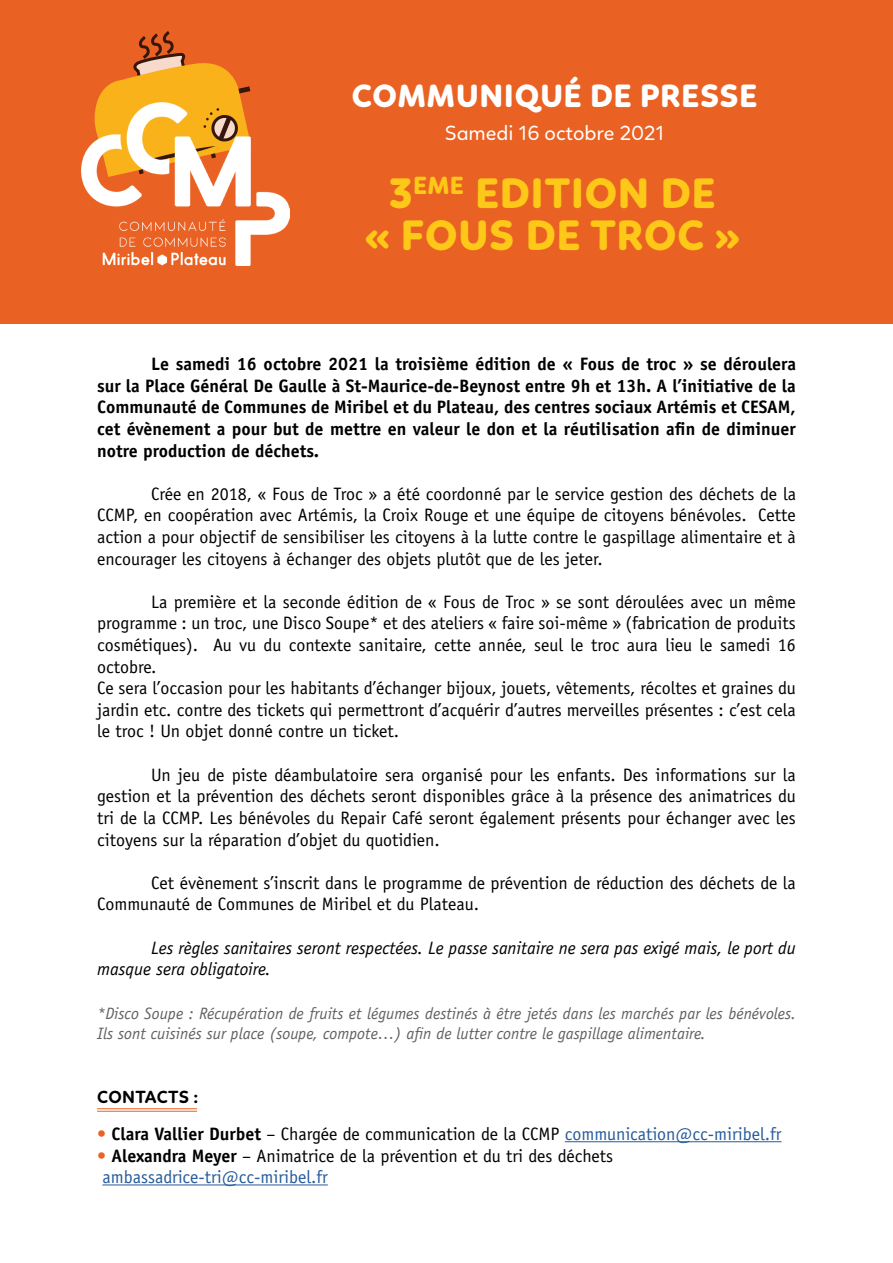
<style>
.page{position:relative;width:893px;height:1263px;background:#fff}
.page>*{position:absolute;margin:0;border:0;box-sizing:border-box;transform-origin:0 0}
.t1{font:800 43.5px "Linotte";letter-spacing:.015em;color:#fec818}
.t2{font:800 33px "Linotte";letter-spacing:.015em;color:#fff}
.t3{font:21px "Linotte";color:#fff}
.t4{font:18px/21.6px "Officina Sans Std";color:#000;text-align:justify}
.t5{font:700 18px/21.6px "Officina Sans Std";color:#000;text-align:justify}
.t6{font:italic 18px/21.6px "Officina Sans Std";color:#000}
.t7{font:18px "Officina Sans Std";color:#275b9b}
.t8{font:700 18px "Linotte";letter-spacing:.015em;color:#000}
.t9{font:italic 16.5px/19.8px "Officina Sans Std";color:#616161}
.s1{color:#ea6223}
.s2{font-weight:700}
.s3{color:#275b9b}
</style>
<div class="page">
<div style="left:0;top:0;width:893px;height:323px;background:#ea6223"></div>
<hr style="left:565px;top:1141px;width:217px;height:1px;background:#275b9b">
<hr style="left:102px;top:1184px;width:226px;height:1px;background:#275b9b">
<hr style="left:97px;top:1108px;width:100px;height:1px;background:#ea6223">
<hr style="left:97px;top:1111px;width:100px;height:1px;background:#ea6223">
<svg style="left:97px;top:31px;width:154px;height:71px"></svg>
<img style="left:81px;top:102px;width:208px;height:164px">
<p class="t2" style="left:352px;top:76px;width:407px">COMMUNIQUÉ DE PRESSE</p>
<p class="t3" style="left:445px;top:121px;width:221px">Samedi 16 octobre 2021</p>
<p class="t1" style="left:389px;top:168px;width:328px">3<sup>EME</sup> EDITION DE</p>
<p class="t1" style="left:364px;top:210px;width:377px">« FOUS DE TROC »</p>
<p class="t5" style="left:97px;top:353px;width:700px;text-indent:54px">Le samedi 16 octobre 2021 la troisième édition de « Fous de troc » se déroulera sur la Place Général De Gaulle à St-Maurice-de-Beynost entre 9h et 13h. A l’initiative de la Communauté de Communes de Miribel et du Plateau, des centres sociaux Artémis et CESAM, cet évènement a pour but de mettre en valeur le don et la réutilisation afin de diminuer notre production de déchets.</p>
<p class="t4" style="left:97px;top:483px;width:700px;text-indent:54px">Crée en 2018, « Fous de Troc » a été coordonné par le service gestion des déchets de la CCMP, en coopération avec Artémis, la Croix Rouge et une équipe de citoyens bénévoles. Cette action a pour objectif de sensibiliser les citoyens à la lutte contre le gaspillage alimentaire et à encourager les citoyens à échanger des objets plutôt que de les jeter.</p>
<p class="t4" style="left:97px;top:591px;width:700px;text-indent:54px">La première et la seconde édition de « Fous de Troc » se sont déroulées avec un même programme : un troc, une Disco Soupe* et des ateliers « faire soi-même » (fabrication de produits cosmétiques). Au vu du contexte sanitaire, cette année, seul le troc aura lieu le samedi 16 octobre.</p>
<p class="t4" style="left:97px;top:677px;width:700px">Ce sera l’occasion pour les habitants d’échanger bijoux, jouets, vêtements, récoltes et graines du jardin etc. contre des tickets qui permettront d’acquérir d’autres merveilles présentes : c’est cela le troc ! Un objet donné contre un ticket.</p>
<p class="t4" style="left:97px;top:764px;width:700px;text-indent:54px">Un jeu de piste déambulatoire sera organisé pour les enfants. Des informations sur la gestion et la prévention des déchets seront disponibles grâce à la présence des animatrices du tri de la CCMP. Les bénévoles du Repair Café seront également présents pour échanger avec les citoyens sur la réparation d’objet du quotidien.</p>
<p class="t4" style="left:97px;top:872px;width:700px;text-indent:54px">Cet évènement s’inscrit dans le programme de prévention de réduction des déchets de la<br>Communauté de Communes de Miribel et du Plateau.</p>
<p class="t6" style="left:97px;top:937px;width:700px;text-indent:54px">Les règles sanitaires seront respectées. Le passe sanitaire ne sera pas exigé mais, le port du masque sera obligatoire.</p>
<p class="t9" style="left:97px;top:1004px;width:700px">*Disco Soupe : Récupération de fruits et légumes destinés à être jetés dans les marchés par les bénévoles.<br>Ils sont cuisinés sur place (soupe, compote…) afin de lutter contre le gaspillage alimentaire.</p>
<p class="t8" style="left:97px;top:1086px;width:102px">CONTACTS :</p>
<p class="t4" style="left:97px;top:1123px;width:686px"><span class="s1">•</span> <span class="s2">Clara Vallier Durbet</span> – Chargée de communication de la CCMP <span class="s3">communication@cc-miribel.fr</span></p>
<p class="t4" style="left:97px;top:1145px;width:518px"><span class="s1">•</span> <span class="s2">Alexandra Meyer</span> – Animatrice de la prévention et du tri des déchets</p>
<p class="t7" style="left:102px;top:1166px;width:227px">ambassadrice-tri@cc-miribel.fr</p>
</div>
